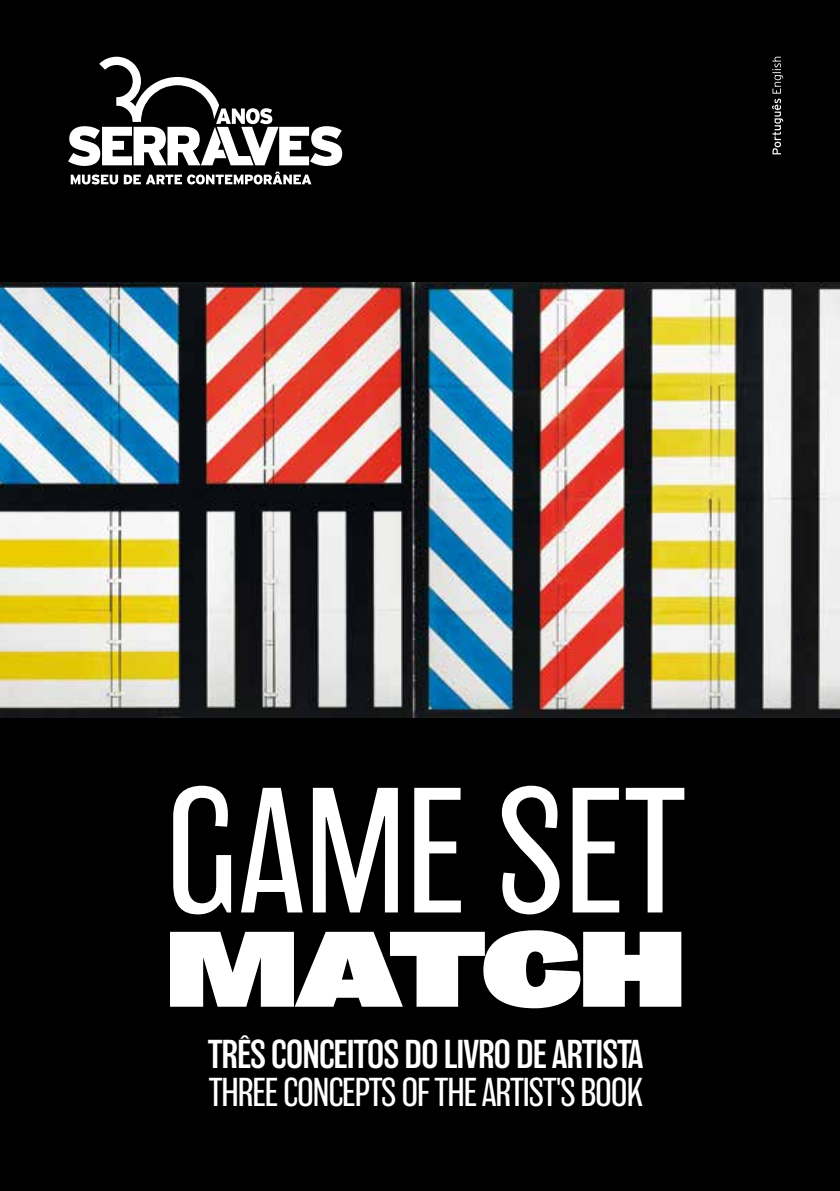
<style>
.page{position:relative;width:840px;height:1191px;background:#fff}
.page>*{position:absolute;margin:0;border:0;box-sizing:border-box;transform-origin:0 0}
.t1{font:200 164px "Balboa";color:#fff}
.t2{font:900 97.4px "Bureau Grot Wide";letter-spacing:-.05em;color:#fff}
.t3{font:200 37px "Balboa";letter-spacing:-.03em;color:#fff}
.t4{font:300 37px "Balboa";letter-spacing:-.03em;color:#fff}
</style>
<div class="page">
<div style="left:0;top:0;width:839px;height:1191px;background:#000"></div>
<svg style="left:68px;top:57px;width:274px;height:128px"></svg>
<svg style="left:772px;top:57px;width:10px;height:97px"></svg>
<img style="left:0;top:283px;width:839px;height:434px">
<h1 class="t1" style="left:165px;top:764px;width:522px">GAME SET</h1>
<h2 class="t2" style="left:165px;top:908px;width:522px">MATCH</h2>
<p class="t4" style="left:208px;top:1034px;width:437px">TRÊS CONCEITOS DO LIVRO DE ARTISTA</p>
<p class="t3" style="left:209px;top:1072px;width:435px">THREE CONCEPTS OF THE ARTIST'S BOOK</p>
</div>
